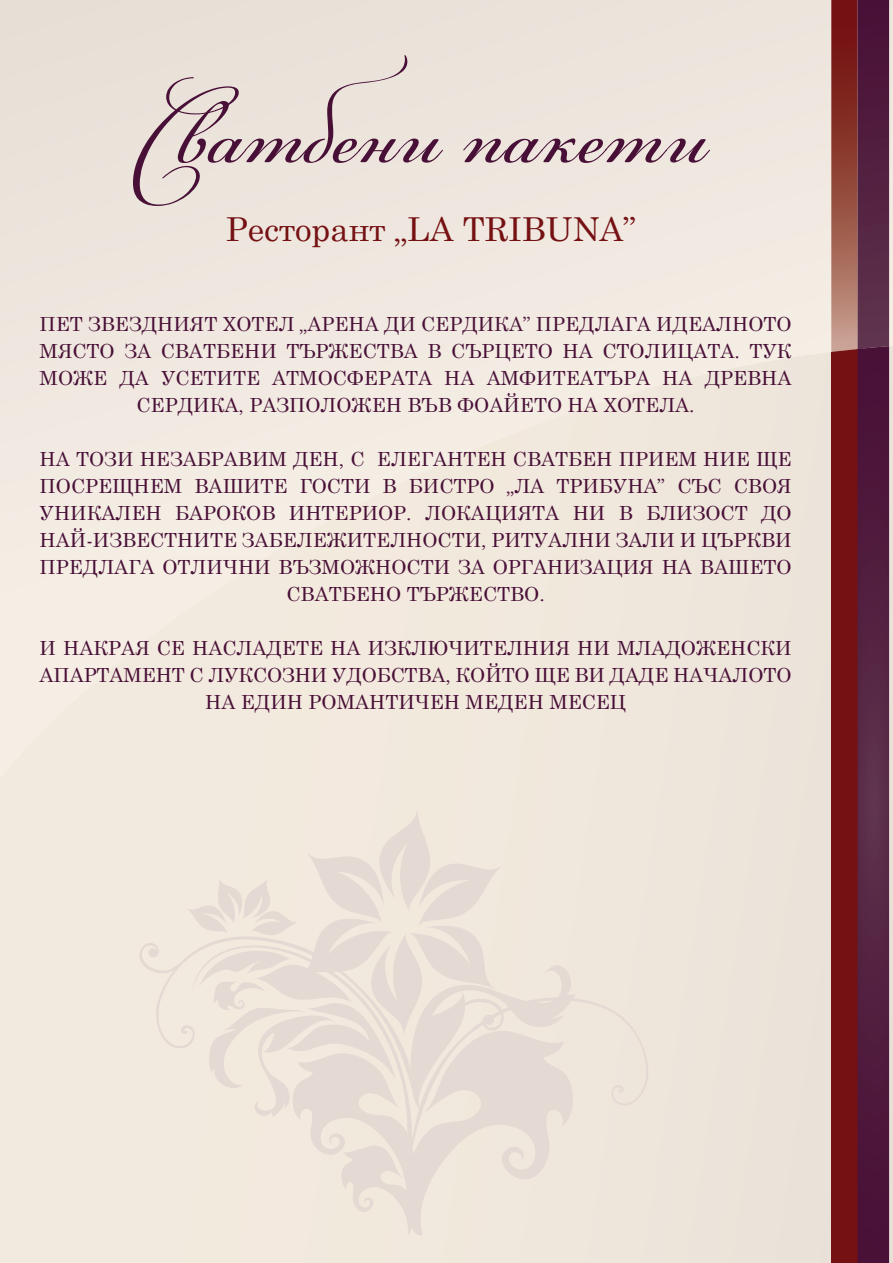
<style>
.page{position:relative;width:893px;height:1263px;background:#fff}
.page>*{position:absolute;margin:0;border:0;box-sizing:border-box;transform-origin:0 0}
.t1{font:117px "Maria Antuanetta";color:#491037}
.t2{font:33px "Century Schoolbook";color:#751113}
.t3{font:19.5px/27px "Century Schoolbook";color:#491037;text-align:center}
</style>
<div class="page">
<div style="left:0;top:0;width:893px;height:346px;background:#eee6dd"></div>
<div style="left:0;top:346px;width:893px;height:917px;background:#f2e9de"></div>
<svg style="left:136px;top:805px;width:514px;height:437px;background:#eee4db"></svg>
<svg style="left:831px;top:0;width:58px;height:1263px;background:#672031"></svg>
<h1 class="t1" style="left:128px;top:53px;width:578px">Сватбени пакети</h1>
<h2 class="t2" style="left:226px;top:202px;width:412px">Ресторант „LА TRIBUNA”</h2>
<p class="t3" style="left:40px;top:309px;width:754px">ПЕТ ЗВЕЗДНИЯТ ХОТЕЛ „АРЕНА ДИ СЕРДИКА” ПРЕДЛАГА ИДЕАЛНОТО МЯСТО ЗА СВАТБЕНИ ТЪРЖЕСТВА В СЪРЦЕТО НА СТОЛИЦАТА. ТУК МОЖЕ ДА УСЕТИТЕ АТМОСФЕРАТА НА АМФИТЕАТЪРА НА ДРЕВНА СЕРДИКА, РАЗПОЛОЖЕН ВЪВ ФОАЙЕТО НА ХОТЕЛА.</p>
<p class="t3" style="left:40px;top:444px;width:754px">НА ТОЗИ НЕЗАБРАВИМ ДЕН, С ЕЛЕГАНТЕН СВАТБЕН ПРИЕМ НИЕ ЩЕ ПОСРЕЩНЕМ ВАШИТЕ ГОСТИ В БИСТРО „ЛА ТРИБУНА” СЪС СВОЯ УНИКАЛЕН БАРОКОВ ИНТЕРИОР. ЛОКАЦИЯТА НИ В БЛИЗОСТ ДО НАЙ-ИЗВЕСТНИТЕ ЗАБЕЛЕЖИТЕЛНОСТИ, РИТУАЛНИ ЗАЛИ И ЦЪРКВИ ПРЕДЛАГА ОТЛИЧНИ ВЪЗМОЖНОСТИ ЗА ОРГАНИЗАЦИЯ НА ВАШЕТО СВАТБЕНО ТЪРЖЕСТВО.</p>
<p class="t3" style="left:40px;top:633px;width:754px">И НАКРАЯ СЕ НАСЛАДЕТЕ НА ИЗКЛЮЧИТЕЛНИЯ НИ МЛАДОЖЕНСКИ<br>АПАРТАМЕНТ С ЛУКСОЗНИ УДОБСТВА, КОЙТО ЩЕ ВИ ДАДЕ НАЧАЛОТО<br>НА ЕДИН РОМАНТИЧЕН МЕДЕН МЕСЕЦ</p>
</div>
